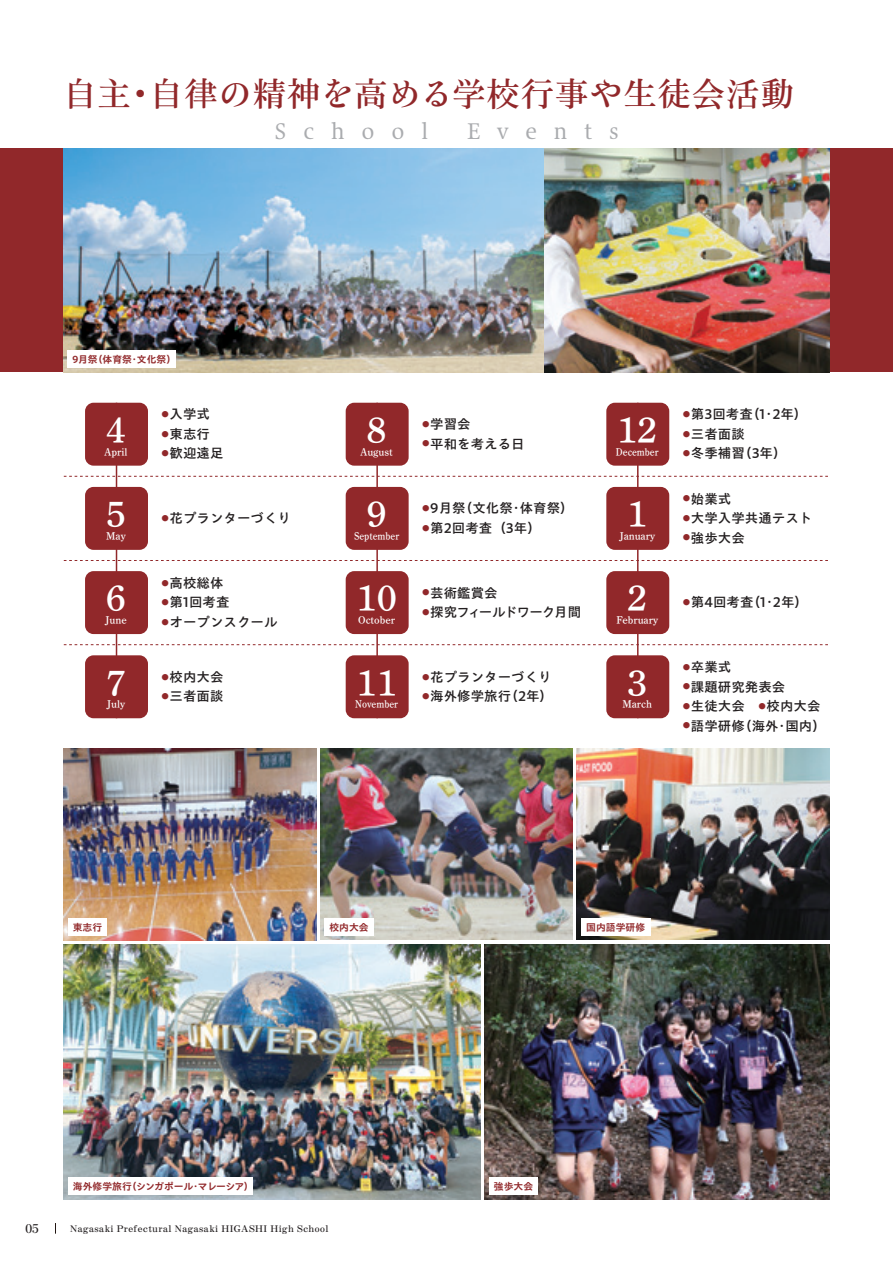
<style>
.page{position:relative;width:893px;height:1263px;background:#fff}
.page>*{position:absolute;margin:0;border:0;box-sizing:border-box;transform-origin:0 0}
.t1{font:36px "P Shuei Min Pr 6 N B";color:#fff}
.t2{font:700 33px "Ro H Min Sink Std";letter-spacing:.04em;color:#91282a}
.t3{font:21px "Hiragino UD Serif Std W4";letter-spacing:.8em;color:#aaacaf}
.t4{font:700 13.5px "P Aoto Gothic Std N De";color:#231f20}
.t5{font:700 13.5px "P Aoto Gothic Std N De";letter-spacing:-.075em;color:#231f20}
.t6{font:700 12px "Ro H Min Sink Std";color:#231f20}
.t7{font:10.5px "P Shuei Min Pr 6 N B";color:#fff}
.t8{font:10.5px "P Shuei Min Pr 6 N B";color:#fff;scale:.9 1}
.t9{font:700 9.9px "P Aoto Gothic Std N";color:#91282a}
.t10{font:700 9.9px "P Aoto Gothic Std N";letter-spacing:-.02em;color:#91282a}
.t11{font:700 9px "Ro H Min Sink Std";letter-spacing:.05em;color:#231f20}
</style>
<div class="page">
<div style="left:829px;top:149px;width:64px;height:223px;background:#91282a"></div>
<div style="left:0;top:149px;width:64px;height:223px;background:#91282a"></div>
<img style="left:485px;top:944px;width:344px;height:255px">
<img style="left:64px;top:944px;width:416px;height:255px">
<img style="left:64px;top:749px;width:252px;height:191px">
<img style="left:320px;top:749px;width:253px;height:191px">
<img style="left:577px;top:749px;width:252px;height:190px">
<img style="left:64px;top:149px;width:765px;height:223px">
<svg style="left:64px;top:476px;width:764px;height:1px"></svg>
<svg style="left:64px;top:560px;width:764px;height:1px"></svg>
<svg style="left:64px;top:644px;width:764px;height:1px"></svg>
<hr style="left:376px;top:403px;width:2px;height:315px;background:#91282a">
<hr style="left:637px;top:403px;width:2px;height:315px;background:#91282a">
<hr style="left:116px;top:403px;width:1px;height:315px;background:#91282a">
<div style="left:85px;top:403px;width:63px;height:63px;background:#91282a;border-radius:9px"></div>
<div style="left:85px;top:487px;width:63px;height:63px;background:#91282a;border-radius:9px"></div>
<div style="left:85px;top:571px;width:63px;height:63px;background:#91282a;border-radius:9px"></div>
<div style="left:85px;top:655px;width:63px;height:63px;background:#91282a;border-radius:9px"></div>
<div style="left:346px;top:403px;width:63px;height:63px;background:#91282a;border-radius:9px"></div>
<div style="left:346px;top:487px;width:63px;height:63px;background:#91282a;border-radius:9px"></div>
<div style="left:346px;top:571px;width:63px;height:63px;background:#91282a;border-radius:9px"></div>
<div style="left:346px;top:655px;width:63px;height:63px;background:#91282a;border-radius:9px"></div>
<div style="left:606px;top:403px;width:63px;height:63px;background:#91282a;border-radius:9px"></div>
<div style="left:606px;top:487px;width:63px;height:63px;background:#91282a;border-radius:9px"></div>
<div style="left:606px;top:571px;width:63px;height:63px;background:#91282a;border-radius:9px"></div>
<div style="left:606px;top:655px;width:63px;height:63px;background:#91282a;border-radius:9px"></div>
<div style="left:68px;top:351px;width:108px;height:17px;background:#fff"></div>
<div style="left:68px;top:919px;width:39px;height:17px;background:#fff"></div>
<div style="left:325px;top:919px;width:49px;height:17px;background:#fff"></div>
<div style="left:581px;top:919px;width:69px;height:17px;background:#fff"></div>
<div style="left:489px;top:1178px;width:49px;height:17px;background:#fff"></div>
<div style="left:68px;top:1178px;width:185px;height:17px;background:#fff"></div>
<p class="t2" style="left:64px;top:73px;width:731px">自主・自律の精神を高める学校行事や生徒会活動</p>
<p class="t3" style="left:274px;top:115px;width:155px">School</p>
<p class="t3" style="left:467px;top:115px;width:153px">Events</p>
<p class="t9" style="left:70px;top:353px;width:107px">９月祭（体育祭・文化祭）</p>
<p class="t1" style="left:106px;top:410px;width:22px">4</p>
<p class="t7" style="left:105px;top:446px;width:24px">April</p>
<p class="t1" style="left:106px;top:495px;width:22px">5</p>
<p class="t7" style="left:106px;top:530px;width:21px">May</p>
<p class="t1" style="left:106px;top:579px;width:22px">6</p>
<p class="t7" style="left:105px;top:614px;width:23px">June</p>
<p class="t1" style="left:106px;top:663px;width:22px">7</p>
<p class="t7" style="left:107px;top:698px;width:20px">July</p>
<p class="t4" style="left:162px;top:407px;width:50px"><sup>●</sup>入学式</p>
<p class="t4" style="left:162px;top:426px;width:50px"><sup>●</sup>東志行</p>
<p class="t4" style="left:162px;top:446px;width:64px"><sup>●</sup>歓迎遠足</p>
<p class="t4" style="left:162px;top:511px;width:131px"><sup>●</sup>花プランターづくり</p>
<p class="t4" style="left:162px;top:575px;width:64px"><sup>●</sup>高校総体</p>
<p class="t4" style="left:162px;top:595px;width:70px"><sup>●</sup>第1回考査</p>
<p class="t4" style="left:162px;top:614px;width:118px"><sup>●</sup>オープンスクール</p>
<p class="t4" style="left:162px;top:669px;width:64px"><sup>●</sup>校内大会</p>
<p class="t4" style="left:162px;top:689px;width:64px"><sup>●</sup>三者面談</p>
<p class="t1" style="left:367px;top:410px;width:22px">8</p>
<p class="t7" style="left:361px;top:446px;width:34px">August</p>
<p class="t4" style="left:422px;top:417px;width:50px"><sup>●</sup>学習会</p>
<p class="t4" style="left:422px;top:436px;width:104px"><sup>●</sup>平和を考える日</p>
<p class="t1" style="left:617px;top:410px;width:42px">12</p>
<p class="t8" style="left:616px;top:446px;width:49px">December</p>
<p class="t4" style="left:683px;top:407px;width:126px"><sup>●</sup>第3回考査（1・2年）</p>
<p class="t4" style="left:683px;top:426px;width:64px"><sup>●</sup>三者面談</p>
<p class="t4" style="left:683px;top:446px;width:105px"><sup>●</sup>冬季補習（3年）</p>
<p class="t1" style="left:367px;top:495px;width:22px">9</p>
<p class="t8" style="left:354px;top:530px;width:52px">September</p>
<p class="t4" style="left:422px;top:501px;width:153px"><sup>●</sup>9月祭（文化祭・体育祭）</p>
<p class="t4" style="left:422px;top:520px;width:120px"><sup>●</sup>第2回考査（3年）</p>
<p class="t1" style="left:627px;top:495px;width:22px">1</p>
<p class="t7" style="left:619px;top:530px;width:37px">January</p>
<p class="t4" style="left:683px;top:491px;width:50px"><sup>●</sup>始業式</p>
<p class="t4" style="left:683px;top:511px;width:131px"><sup>●</sup>大学入学共通テスト</p>
<p class="t4" style="left:683px;top:530px;width:64px"><sup>●</sup>強歩大会</p>
<p class="t1" style="left:356px;top:579px;width:42px">10</p>
<p class="t7" style="left:358px;top:614px;width:38px">October</p>
<p class="t4" style="left:422px;top:585px;width:77px"><sup>●</sup>芸術鑑賞会</p>
<p class="t5" style="left:422px;top:604px;width:161px"><sup>●</sup>探究フィールドワーク月間</p>
<p class="t1" style="left:627px;top:579px;width:22px">2</p>
<p class="t7" style="left:616px;top:614px;width:43px">February</p>
<p class="t4" style="left:683px;top:595px;width:127px"><sup>●</sup>第4回考査（1・2年）</p>
<p class="t1" style="left:356px;top:663px;width:42px">11</p>
<p class="t8" style="left:355px;top:698px;width:49px">November</p>
<p class="t4" style="left:422px;top:669px;width:131px"><sup>●</sup>花プランターづくり</p>
<p class="t4" style="left:422px;top:689px;width:132px"><sup>●</sup>海外修学旅行（2年）</p>
<p class="t1" style="left:627px;top:663px;width:22px">3</p>
<p class="t7" style="left:622px;top:698px;width:31px">March</p>
<p class="t4" style="left:683px;top:659px;width:50px"><sup>●</sup>卒業式</p>
<p class="t4" style="left:683px;top:679px;width:104px"><sup>●</sup>課題研究発表会</p>
<p class="t4" style="left:683px;top:698px;width:139px"><sup>●</sup>生徒大会　<sup>●</sup>校内大会</p>
<p class="t4" style="left:683px;top:718px;width:145px"><sup>●</sup>語学研修（海外・国内）</p>
<p class="t9" style="left:73px;top:921px;width:31px">東志行</p>
<p class="t9" style="left:329px;top:921px;width:41px">校内大会</p>
<p class="t9" style="left:586px;top:921px;width:61px">国内語学研修</p>
<p class="t10" style="left:73px;top:1180px;width:182px">海外修学旅行（シンガポール・マレーシア）</p>
<p class="t9" style="left:494px;top:1180px;width:41px">強歩大会</p>
<p class="t6" style="left:26px;top:1221px;width:15px">05</p>
<p class="t11" style="left:70px;top:1223px;width:260px">Nagasaki Prefectural Nagasaki HIGASHI High School</p>
</div>
